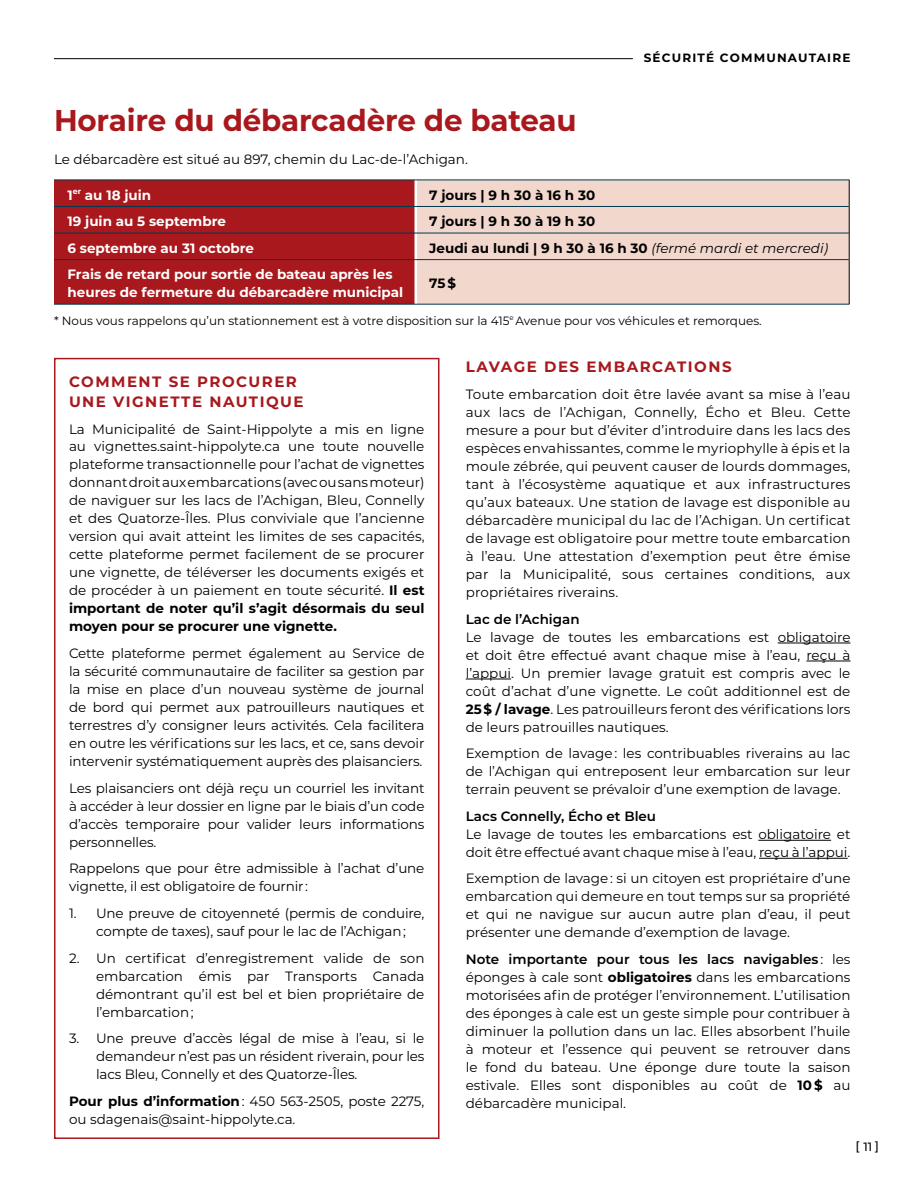
<style>
.page{position:relative;width:918px;height:1188px;background:#fff}
.page>*{position:absolute;margin:0;border:0;box-sizing:border-box;transform-origin:0 0}
.t1{font:700 30px "Montserrat";letter-spacing:-.005em;color:#a8181c}
.t2{font:700 15px/19.5px "Montserrat";letter-spacing:.1em;color:#a8181c}
.t3{font:13.5px/18px "Montserrat";color:#000;text-align:justify}
.t4{font:700 13.5px/18px "Montserrat";color:#fff}
.t5{font:700 13.5px "Montserrat";color:#000}
.t6{font:600 13.5px "Montserrat";color:#000}
.t7{font:12px "Montserrat";color:#000}
.t8{font:700 12px "Montserrat";letter-spacing:.1em;color:#000}
.t9{font:500 12px "Montserrat";color:#000}
.s1{font-weight:400;font-style:italic}
.s2{font-weight:700}
.s3{font-weight:600}
</style>
<div class="page">
<hr style="left:54px;top:58px;width:579px;height:1px;background:#000">
<hr style="left:778px;top:643px;width:73px;height:1px;background:#000">
<hr style="left:806px;top:661px;width:45px;height:1px;background:#000">
<hr style="left:466px;top:679px;width:45px;height:1px;background:#000">
<hr style="left:758px;top:840px;width:73px;height:1px;background:#000">
<hr style="left:759px;top:858px;width:89px;height:1px;background:#000">
<div style="left:54px;top:181px;width:361px;height:123px;background:#a8181c"></div>
<div style="left:417px;top:181px;width:432px;height:123px;background:#f2d7cd"></div>
<hr style="left:54px;top:180px;width:362px;height:1px;background:#003950">
<hr style="left:416px;top:180px;width:434px;height:1px;background:#003950">
<hr style="left:54px;top:206px;width:362px;height:1px;background:#003950">
<hr style="left:416px;top:206px;width:433px;height:1px;background:#003950">
<hr style="left:54px;top:233px;width:362px;height:1px;background:#003950">
<hr style="left:416px;top:233px;width:433px;height:1px;background:#003950">
<hr style="left:54px;top:259px;width:362px;height:1px;background:#003950">
<hr style="left:416px;top:259px;width:433px;height:1px;background:#003950">
<hr style="left:54px;top:304px;width:362px;height:1px;background:#003950">
<hr style="left:416px;top:304px;width:434px;height:1px;background:#003950">
<svg style="left:849px;top:180px;width:1px;height:80px"></svg>
<hr style="left:849px;top:260px;width:1px;height:44px;background:#000">
<div style="left:54px;top:358px;width:386px;height:781px;border:2px solid #a8181c"></div>
<h1 class="t1" style="left:54px;top:98px;width:524px">Horaire du débarcadère de bateau</h1>
<p class="t3" style="left:54px;top:150px;width:415px">Le débarcadère est situé au 897, chemin du Lac-de-l’Achigan.</p>
<p class="t8" style="left:644px;top:49px;width:208px">SÉCURITÉ COMMUNAUTAIRE</p>
<p class="t4" style="left:68px;top:185px;width:85px">1<sup>er</sup> au 18 juin</p>
<p class="t5" style="left:429px;top:185px;width:167px">7 jours | 9 h 30 à 16 h 30</p>
<p class="t4" style="left:68px;top:212px;width:160px">19 juin au 5 septembre</p>
<p class="t5" style="left:429px;top:212px;width:167px">7 jours | 9 h 30 à 19 h 30</p>
<p class="t4" style="left:68px;top:238px;width:188px">6 septembre au 31 octobre</p>
<p class="t5" style="left:429px;top:238px;width:400px">Jeudi au lundi | 9 h 30 à 16 h 30 <span class="s1">(fermé mardi et mercredi)</span></p>
<p class="t4" style="left:68px;top:265px;width:337px">Frais de retard pour sortie de bateau après les heures de fermeture du débarcadère municipal</p>
<p class="t5" style="left:429px;top:274px;width:28px">75 $</p>
<p class="t7" style="left:54px;top:313px;width:709px">* Nous vous rappelons qu’un stationnement est à votre disposition sur la 415<sup>e</sup> Avenue pour vos véhicules et remorques.</p>
<p class="t2" style="left:69px;top:372px;width:236px">COMMENT SE PROCURER<br>UNE VIGNETTE NAUTIQUE</p>
<p class="t3" style="left:69px;top:419px;width:357px">La Municipalité de Saint-Hippolyte a mis en ligne au vignettes.saint-hippolyte.ca une toute nouvelle plateforme transactionnelle pour l’achat de vignettes donnant droit aux embarcations (avec ou sans moteur) de naviguer sur les lacs de l’Achigan, Bleu, Connelly et des Quatorze-Îles. Plus conviviale que l’ancienne version qui avait atteint les limites de ses capacités, cette plateforme permet facilement de se procurer une vignette, de téléverser les documents exigés et de procéder à un paiement en toute sécurité. <span class="s2">Il est important de noter qu’il s’agit désormais du seul moyen pour se procurer une vignette.</span></p>
<p class="t3" style="left:69px;top:644px;width:357px">Cette plateforme permet également au Service de la sécurité communautaire de faciliter sa gestion par la mise en place d’un nouveau système de journal de bord qui permet aux patrouilleurs nautiques et terrestres d’y consigner leurs activités. Cela facilitera en outre les vérifications sur les lacs, et ce, sans devoir intervenir systématiquement auprès des plaisanciers.</p>
<p class="t3" style="left:69px;top:778px;width:357px">Les plaisanciers ont déjà reçu un courriel les invitant à accéder à leur dossier en ligne par le biais d’un code d’accès temporaire pour valider leurs informations personnelles.</p>
<p class="t3" style="left:69px;top:859px;width:357px">Rappelons que pour être admissible à l’achat d’une vignette, il est obligatoire de fournir :</p>
<p class="t3" style="left:96px;top:904px;width:330px;text-indent:-27px">1. Une preuve de citoyenneté (permis de conduire, compte de taxes), sauf pour le lac de l’Achigan ;</p>
<p class="t3" style="left:96px;top:948px;width:330px;text-indent:-27px">2. Un certificat d’enregistrement valide de son embarcation émis par Transports Canada démontrant qu’il est bel et bien propriétaire de l’embarcation ;</p>
<p class="t3" style="left:96px;top:1029px;width:330px;text-indent:-27px">3. Une preuve d’accès légal de mise à l’eau, si le demandeur n’est pas un résident riverain, pour les lacs Bleu, Connelly et des Quatorze-Îles.</p>
<p class="t3" style="left:69px;top:1092px;width:357px"><span class="s2">Pour plus d’information</span> : 450 563-2505, poste 2275, ou sdagenais@saint-hippolyte.ca.</p>
<p class="t2" style="left:466px;top:357px;width:267px">LAVAGE DES EMBARCATIONS</p>
<p class="t3" style="left:466px;top:385px;width:386px">Toute embarcation doit être lavée avant sa mise à l’eau aux lacs de l’Achigan, Connelly, Écho et Bleu. Cette mesure a pour but d’éviter d’introduire dans les lacs des espèces envahissantes, comme le myriophylle à épis et la moule zébrée, qui peuvent causer de lourds dommages, tant à l’écosystème aquatique et aux infrastructures qu’aux bateaux. Une station de lavage est disponible au débarcadère municipal du lac de l’Achigan. Un certificat de lavage est obligatoire pour mettre toute embarcation à l’eau. Une attestation d’exemption peut être émise par la Municipalité, sous certaines conditions, aux propriétaires riverains.</p>
<p class="t6" style="left:466px;top:609px;width:115px">Lac de l’Achigan</p>
<p class="t3" style="left:466px;top:627px;width:386px">Le lavage de toutes les embarcations est obligatoire et doit être effectué avant chaque mise à l’eau, reçu à l’appui. Un premier lavage gratuit est compris avec le coût d’achat d’une vignette. Le coût additionnel est de <span class="s2">25 $ / lavage</span>. Les patrouilleurs feront des vérifications lors de leurs patrouilles nautiques.</p>
<p class="t3" style="left:466px;top:744px;width:386px">Exemption de lavage : les contribuables riverains au lac de l’Achigan qui entreposent leur embarcation sur leur terrain peuvent se prévaloir d’une exemption de lavage.</p>
<p class="t6" style="left:466px;top:806px;width:192px">Lacs Connelly, Écho et Bleu</p>
<p class="t3" style="left:466px;top:825px;width:386px">Le lavage de toutes les embarcations est obligatoire et doit être effectué avant chaque mise à l’eau, reçu à l’appui.</p>
<p class="t3" style="left:466px;top:869px;width:386px">Exemption de lavage : si un citoyen est propriétaire d’une embarcation qui demeure en tout temps sur sa propriété et qui ne navigue sur aucun autre plan d’eau, il peut présenter une demande d’exemption de lavage.</p>
<p class="t3" style="left:466px;top:950px;width:386px"><span class="s3">Note importante pour tous les lacs navigables</span> : les éponges à cale sont <span class="s2">obligatoires</span> dans les embarcations motorisées afin de protéger l’environnement. L’utilisation des éponges à cale est un geste simple pour contribuer à diminuer la pollution dans un lac. Elles absorbent l’huile à moteur et l’essence qui peuvent se retrouver dans le fond du bateau. Une éponge dure toute la saison estivale. Elles sont disponibles au coût de <span class="s2">10 $</span> au débarcadère municipal.</p>
<p class="t9" style="left:855px;top:1138px;width:25px">[ 11]</p>
</div>
